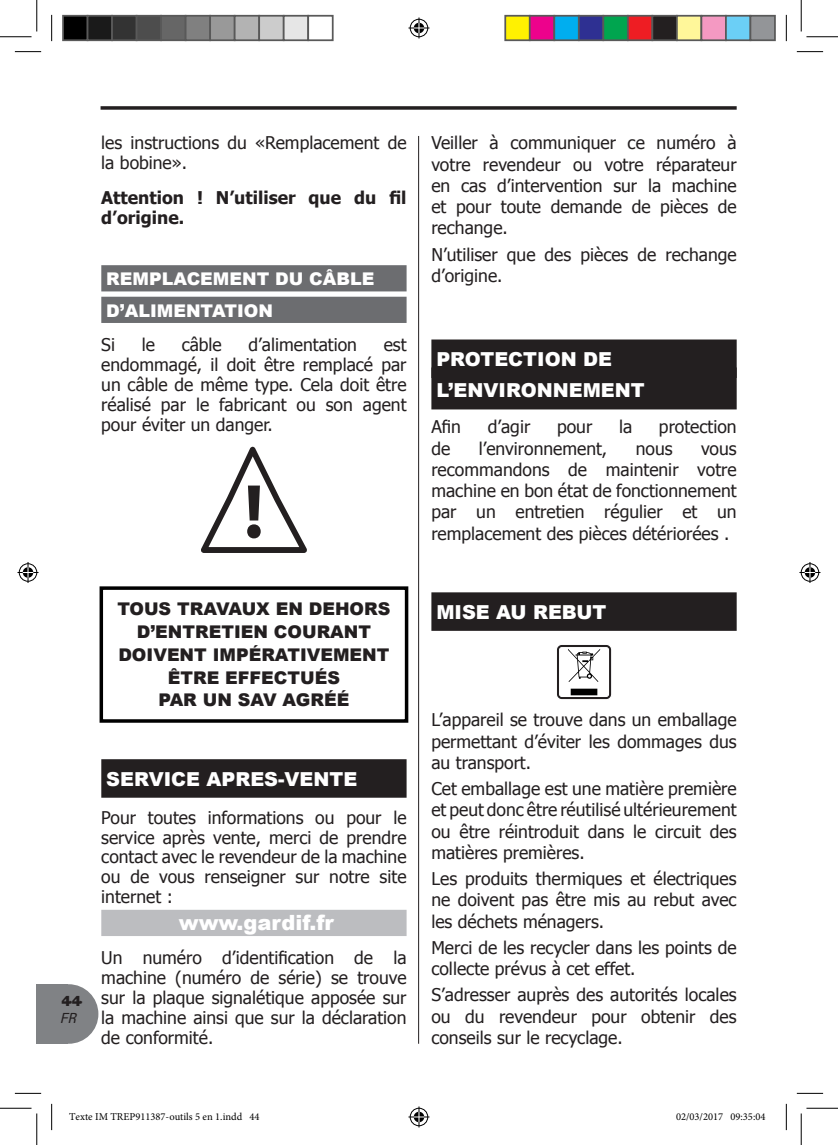
<style>
.page{position:relative;width:838px;height:1145px;background:#fff}
.page>*{position:absolute;margin:0;border:0;box-sizing:border-box;transform-origin:0 0}
.t1{font:900 21px "Arial";color:#fff}
.t2{font:900 19.25px/30.8px "Arial";color:#fff}
.t3{font:17.5px/21.2px "Tahoma";color:#231f20;text-align:justify}
.t4{font:900 17.5px/22.8px "Arial";color:#231f20;text-align:center}
.t5{font:700 17.5px/19.8px "Tahoma";color:#231f20}
.t6{font:900 17.5px/31.5px "Arial";color:#fff}
.t7{font:800 14px "Clemente P Daq";color:#231f20}
.t8{font:italic 14px "Clemente P Dah";color:#231f20}
.t9{font:10.5px "Minion Pro";color:#000}
</style>
<div class="page">
<svg style="left:100px;top:106px;width:636px;height:4px;background:#3e3a3b"></svg>
<div style="left:37px;top:984px;width:31px;height:60px;background:#808285"></div>
<div style="left:39px;top:984px;width:59px;height:60px;background:#808285;border-radius:50%"></div>
<hr style="left:418px;top:136px;width:1px;height:908px;background:#231f20">
<div style="left:101px;top:265px;width:305px;height:26px;background:#6c6d70"></div>
<div style="left:101px;top:297px;width:305px;height:26px;background:#6c6d70"></div>
<div style="left:101px;top:759px;width:305px;height:39px;background:#231f20"></div>
<div style="left:101px;top:910px;width:305px;height:26px;background:#bcbdc0"></div>
<svg style="left:201px;top:446px;width:106px;height:107px"></svg>
<div style="left:99px;top:586px;width:309px;height:137px;border:4px solid #000"></div>
<div style="left:431px;top:340px;width:305px;height:38px;background:#231f20"></div>
<div style="left:431px;top:367px;width:305px;height:42px;background:#231f20"></div>
<div style="left:431px;top:592px;width:305px;height:39px;background:#231f20"></div>
<svg style="left:557px;top:645px;width:55px;height:55px"></svg>
<div style="left:570px;top:689px;width:27px;height:6px;background:#000"></div>
<svg style="left:15px;top:51px;width:26px;height:1px"></svg>
<svg style="left:796px;top:51px;width:27px;height:1px"></svg>
<svg style="left:15px;top:1093px;width:26px;height:1px"></svg>
<svg style="left:796px;top:1093px;width:27px;height:1px"></svg>
<svg style="left:51px;top:15px;width:1px;height:26px"></svg>
<svg style="left:51px;top:1104px;width:1px;height:26px"></svg>
<svg style="left:786px;top:15px;width:1px;height:26px"></svg>
<svg style="left:786px;top:1104px;width:1px;height:26px"></svg>
<hr style="left:0;top:36px;width:32px;height:1px;background:#000">
<hr style="left:806px;top:36px;width:31px;height:1px;background:#000">
<hr style="left:0;top:1108px;width:32px;height:1px;background:#000">
<hr style="left:806px;top:1108px;width:31px;height:1px;background:#000">
<hr style="left:36px;top:0;width:1px;height:31px;background:#000">
<hr style="left:36px;top:1113px;width:1px;height:32px;background:#000">
<hr style="left:800px;top:0;width:1px;height:31px;background:#000">
<hr style="left:800px;top:1113px;width:1px;height:32px;background:#000">
<svg style="left:408px;top:18px;width:21px;height:21px"></svg>
<svg style="left:408px;top:1106px;width:21px;height:21px"></svg>
<svg style="left:18px;top:562px;width:21px;height:21px"></svg>
<svg style="left:799px;top:562px;width:21px;height:21px"></svg>
<div style="left:63px;top:16px;width:25px;height:24px;background:#000"></div>
<div style="left:62px;top:15px;width:26px;height:26px;border:2px solid #595959"></div>
<div style="left:88px;top:16px;width:24px;height:24px;background:#1a1a1a"></div>
<div style="left:87px;top:15px;width:26px;height:26px;border:2px solid #595959"></div>
<div style="left:112px;top:16px;width:25px;height:24px;background:#333"></div>
<div style="left:111px;top:15px;width:26px;height:26px;border:2px solid #595959"></div>
<div style="left:137px;top:16px;width:24px;height:24px;background:#4d4d4d"></div>
<div style="left:136px;top:15px;width:26px;height:26px;border:2px solid #595959"></div>
<div style="left:161px;top:16px;width:25px;height:24px;background:#666"></div>
<div style="left:160px;top:15px;width:26px;height:26px;border:2px solid #595959"></div>
<div style="left:186px;top:16px;width:24px;height:24px;background:#808080"></div>
<div style="left:185px;top:15px;width:26px;height:26px;border:2px solid #595959"></div>
<div style="left:210px;top:16px;width:25px;height:24px;background:#999"></div>
<div style="left:209px;top:15px;width:26px;height:26px;border:2px solid #595959"></div>
<div style="left:235px;top:16px;width:24px;height:24px;background:#b3b3b3"></div>
<div style="left:234px;top:15px;width:26px;height:26px;border:2px solid #595959"></div>
<div style="left:259px;top:16px;width:25px;height:24px;background:#ccc"></div>
<div style="left:258px;top:15px;width:26px;height:26px;border:2px solid #595959"></div>
<div style="left:284px;top:16px;width:24px;height:24px;background:#e6e6e6"></div>
<div style="left:283px;top:15px;width:26px;height:26px;border:2px solid #595959"></div>
<div style="left:307px;top:15px;width:26px;height:26px;border:2px solid #595959"></div>
<div style="left:505px;top:16px;width:24px;height:24px;background:#fff101"></div>
<div style="left:504px;top:15px;width:26px;height:26px;border:2px solid #595959"></div>
<div style="left:529px;top:16px;width:25px;height:24px;background:#ed028c"></div>
<div style="left:529px;top:15px;width:26px;height:26px;border:2px solid #595959"></div>
<div style="left:554px;top:16px;width:24px;height:24px;background:#00aeef"></div>
<div style="left:553px;top:15px;width:26px;height:26px;border:2px solid #595959"></div>
<div style="left:578px;top:16px;width:25px;height:24px;background:#2e3092"></div>
<div style="left:578px;top:15px;width:26px;height:26px;border:2px solid #595959"></div>
<div style="left:603px;top:16px;width:24px;height:24px;background:#00a54f"></div>
<div style="left:602px;top:15px;width:26px;height:26px;border:2px solid #595959"></div>
<div style="left:627px;top:16px;width:25px;height:24px;background:#ee1d23"></div>
<div style="left:627px;top:15px;width:26px;height:26px;border:2px solid #595959"></div>
<div style="left:652px;top:16px;width:24px;height:24px;background:#231f20"></div>
<div style="left:651px;top:15px;width:26px;height:26px;border:2px solid #595959"></div>
<div style="left:676px;top:16px;width:25px;height:24px;background:#fff79a"></div>
<div style="left:676px;top:15px;width:26px;height:26px;border:2px solid #595959"></div>
<div style="left:701px;top:16px;width:24px;height:24px;background:#f499c2"></div>
<div style="left:700px;top:15px;width:26px;height:26px;border:2px solid #595959"></div>
<div style="left:725px;top:16px;width:25px;height:24px;background:#6bcff6"></div>
<div style="left:725px;top:15px;width:26px;height:26px;border:2px solid #595959"></div>
<div style="left:750px;top:16px;width:24px;height:24px;background:#939598"></div>
<div style="left:749px;top:15px;width:26px;height:26px;border:2px solid #595959"></div>
<p class="t3" style="left:101px;top:132px;width:307px;line-height:19.8px">les instructions du «Remplacement de la bobine».</p>
<p class="t5" style="left:101px;top:187px;width:307px">Attention ! N’utiliser que du fil d’origine.</p>
<p class="t6" style="left:106px;top:262px;width:269px">REMPLACEMENT DU CÂBLE<br>D’ALIMENTATION</p>
<p class="t3" style="left:101px;top:334px;width:15px">Si</p>
<p class="t3" style="left:142px;top:334px;width:15px">le</p>
<p class="t3" style="left:182px;top:334px;width:42px">câble</p>
<p class="t3" style="left:248px;top:334px;width:110px">d’alimentation</p>
<p class="t3" style="left:101px;top:334px;width:307px;line-height:19.8px;text-indent:282px">est endommagé, il doit être remplacé par un câble de même type. Cela doit être réalisé par le fabricant ou son agent pour éviter un danger.</p>
<p class="t4" style="left:117px;top:597px;width:274px">TOUS TRAVAUX EN DEHORS<br>D’ENTRETIEN COURANT<br>DOIVENT IMPÉRATIVEMENT<br>ÊTRE EFFECTUÉS<br>PAR UN SAV AGRÉÉ</p>
<p class="t7" style="left:61px;top:993px;width:23px">44</p>
<p class="t8" style="left:61px;top:1010px;width:17px">FR</p>
<p class="t2" style="left:106px;top:763px;width:252px">SERVICE APRES-VENTE</p>
<p class="t3" style="left:101px;top:807px;width:307px;line-height:19.8px">Pour toutes informations ou pour le service après vente, merci de prendre contact avec le revendeur de la machine ou de vous renseigner sur notre site internet :</p>
<p class="t1" style="left:179px;top:907px;width:156px">www.gardif.fr</p>
<p class="t3" style="left:101px;top:947px;width:307px;line-height:19.8px">Un numéro d’identification de la machine (numéro de série) se trouve sur la plaque signalétique apposée sur la machine ainsi que sur la déclaration de conformité.</p>
<p class="t3" style="left:431px;top:132px;width:307px">Veiller à communiquer ce numéro à votre revendeur ou votre réparateur en cas d’intervention sur la machine et pour toute demande de pièces de rechange.</p>
<p class="t3" style="left:431px;top:243px;width:307px">N’utiliser que des pièces de rechange d’origine.</p>
<p class="t2" style="left:436px;top:343px;width:210px">PROTECTION DE<br>L’ENVIRONNEMENT</p>
<p class="t3" style="left:431px;top:416px;width:31px">Afin</p>
<p class="t3" style="left:487px;top:416px;width:44px">d’agir</p>
<p class="t3" style="left:557px;top:416px;width:37px">pour</p>
<p class="t3" style="left:619px;top:416px;width:15px">la</p>
<p class="t3" style="left:659px;top:416px;width:79px">protection</p>
<p class="t3" style="left:431px;top:437px;width:20px">de</p>
<p class="t3" style="left:478px;top:437px;width:130px">l’environnement,</p>
<p class="t3" style="left:635px;top:437px;width:38px">nous</p>
<p class="t3" style="left:431px;top:437px;width:307px;text-indent:269px">vous recommandons de maintenir votre machine en bon état de fonctionnement par un entretien régulier et un remplacement des pièces détériorées .</p>
<p class="t2" style="left:436px;top:596px;width:171px">MISE AU REBUT</p>
<p class="t3" style="left:431px;top:709px;width:307px">L’appareil se trouve dans un emballage permettant d’éviter les dommages dus au transport.</p>
<p class="t3" style="left:431px;top:777px;width:307px">Cet emballage est une matière première et peut donc être réutilisé ultérieurement ou être réintroduit dans le circuit des matières premières.</p>
<p class="t3" style="left:431px;top:867px;width:307px">Les produits thermiques et électriques ne doivent pas être mis au rebut avec les déchets ménagers.</p>
<p class="t3" style="left:431px;top:936px;width:307px">Merci de les recycler dans les points de collecte prévus à cet effet.</p>
<p class="t3" style="left:431px;top:984px;width:307px">S’adresser auprès des autorités locales ou du revendeur pour obtenir des conseils sur le recyclage.</p>
<p class="t9" style="left:69px;top:1109px;width:192px">Texte IM TREP911387-outils 5 en 1.indd 44</p>
<p class="t9" style="left:676px;top:1109px;width:91px">02/03/2017 09:35:04</p>
</div>
